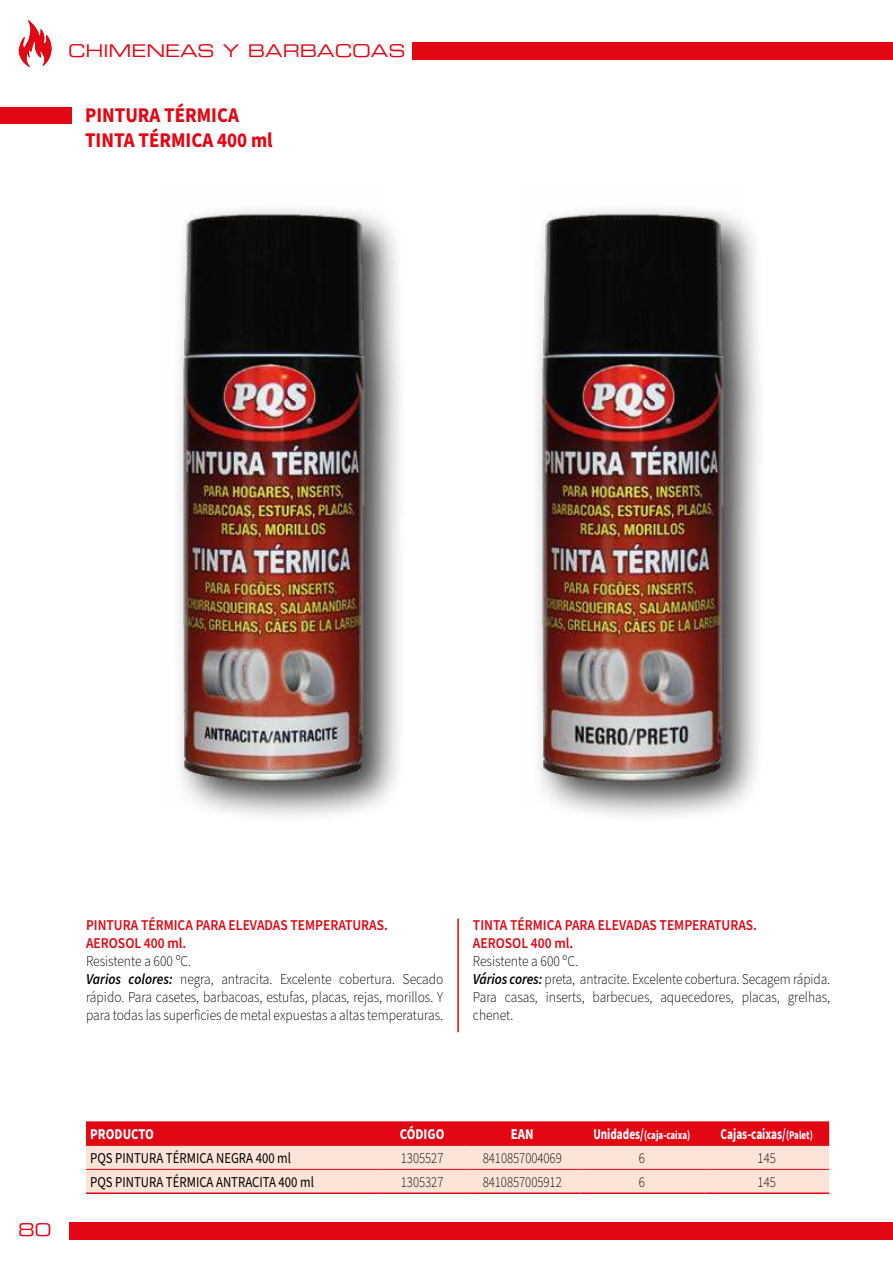
<style>
.page{position:relative;width:893px;height:1263px;background:#fff}
.page>*{position:absolute;margin:0;border:0;box-sizing:border-box;transform-origin:0 0}
.t1{font:700 21px/25.2px "Source Sans Pro";color:#e30613;scale:.9 1}
.t2{font:17.25px "Eurostile Extended Two";color:#e30613}
.t3{font:300 15px/18px "Source Sans Pro";color:#000;scale:.9 1}
.t4{font:600 15px/18px "Source Sans Pro";color:#e30613;scale:.9 1}
.t5{font:15px "Source Sans Pro";color:#000;scale:.85 1}
.t6{font:300 15px "Source Sans Pro";color:#000;scale:.85 1}
.t7{font:700 15px "Source Sans Pro";color:#fff;scale:.75 1}
.t8{font:700 15px "Source Sans Pro";color:#fff;scale:.85 1}
.t9{font:700 12px "Source Sans Pro";color:#fff;scale:.75 1}
.s1{font-weight:600;font-style:italic}
.s2{font-size:15px}
.s3{font-size:12px}
</style>
<div class="page">
<div style="left:0;top:107px;width:71px;height:16px;background:#e30613"></div>
<div style="left:69px;top:1222px;width:824px;height:17px;background:#e30613"></div>
<div style="left:412px;top:42px;width:481px;height:18px;background:#e30613"></div>
<svg style="left:18px;top:20px;width:34px;height:47px"></svg>
<svg style="left:86px;top:1121px;width:743px;height:71px;background:#f39793"></svg>
<hr style="left:86px;top:1192px;width:293px;height:2px;background:#e30613">
<hr style="left:379px;top:1192px;width:86px;height:2px;background:#e30613">
<hr style="left:465px;top:1192px;width:114px;height:2px;background:#e30613">
<hr style="left:579px;top:1192px;width:125px;height:2px;background:#e30613">
<hr style="left:704px;top:1192px;width:125px;height:2px;background:#e30613">
<hr style="left:86px;top:1169px;width:293px;height:1px;background:#e30613">
<hr style="left:379px;top:1169px;width:86px;height:1px;background:#e30613">
<hr style="left:465px;top:1169px;width:114px;height:1px;background:#e30613">
<hr style="left:579px;top:1169px;width:125px;height:1px;background:#e30613">
<hr style="left:704px;top:1169px;width:125px;height:1px;background:#e30613">
<hr style="left:86px;top:1145px;width:293px;height:1px;background:#e30613">
<hr style="left:379px;top:1145px;width:86px;height:1px;background:#e30613">
<hr style="left:465px;top:1145px;width:114px;height:1px;background:#e30613">
<hr style="left:579px;top:1145px;width:125px;height:1px;background:#e30613">
<hr style="left:704px;top:1145px;width:125px;height:1px;background:#e30613">
<div style="left:529px;top:202px;width:238px;height:623px;background:#000;opacity:.75"></div>
<img style="left:529px;top:202px;width:214px;height:608px">
<hr style="left:457px;top:918px;width:2px;height:114px;background:#e30613">
<div style="left:170px;top:202px;width:239px;height:623px;background:#000;opacity:.75"></div>
<img style="left:170px;top:202px;width:214px;height:608px">
<p class="t2" style="left:68px;top:39px;width:339px">CHIMENEAS Y BARBACOAS</p>
<h1 class="t1" style="left:85px;top:103px;width:210px">PINTURA TÉRMICA<br>TINTA TÉRMICA 400 ml</h1>
<p class="t4" style="left:86px;top:916px;width:337px">PINTURA TÉRMICA PARA ELEVADAS TEMPERATURAS.<br>AEROSOL 400 ml.</p>
<p class="t3" style="left:86px;top:952px;width:398px">Resistente a 600 ºC.<br><span class="s1">Varios colores:</span> negra, antracita. Excelente cobertura. Secado rápido. Para casetes, barbacoas, estufas, placas, rejas, morillos. Y para todas las superficies de metal expuestas a altas temperaturas.</p>
<p class="t4" style="left:473px;top:916px;width:317px">TINTA TÉRMICA PARA ELEVADAS TEMPERATURAS.<br>AEROSOL 400 ml.</p>
<p class="t3" style="left:473px;top:952px;width:398px">Resistente a 600 ºC.<br><span class="s1">Vários cores:</span> preta, antracite. Excelente cobertura. Secagem rápida.<br>Para casas, inserts, barbecues, aquecedores, placas, grelhas, chenet.</p>
<p class="t2" style="left:18px;top:1218px;width:35px">80</p>
<p class="t8" style="left:90px;top:1124px;width:76px">PRODUCTO</p>
<p class="t8" style="left:400px;top:1124px;width:54px">CÓDIGO</p>
<p class="t8" style="left:511px;top:1124px;width:28px">EAN</p>
<p class="t9" style="left:593px;top:1127px;width:131px"><span class="s2">Unidades/</span>(caja-caixa)</p>
<p class="t7" style="left:721px;top:1124px;width:124px">Cajas-caixas/<span class="s3">(Palet)</span></p>
<p class="t5" style="left:90px;top:1148px;width:238px">PQS PINTURA TÉRMICA NEGRA 400 ml</p>
<p class="t6" style="left:401px;top:1148px;width:52px">1305527</p>
<p class="t6" style="left:483px;top:1148px;width:95px">8410857004069</p>
<p class="t6" style="left:639px;top:1148px;width:9px">6</p>
<p class="t6" style="left:758px;top:1148px;width:23px">145</p>
<p class="t5" style="left:90px;top:1172px;width:265px">PQS PINTURA TÉRMICA ANTRACITA 400 ml</p>
<p class="t6" style="left:401px;top:1172px;width:52px">1305327</p>
<p class="t6" style="left:483px;top:1172px;width:95px">8410857005912</p>
<p class="t6" style="left:639px;top:1172px;width:9px">6</p>
<p class="t6" style="left:758px;top:1172px;width:23px">145</p>
</div>
